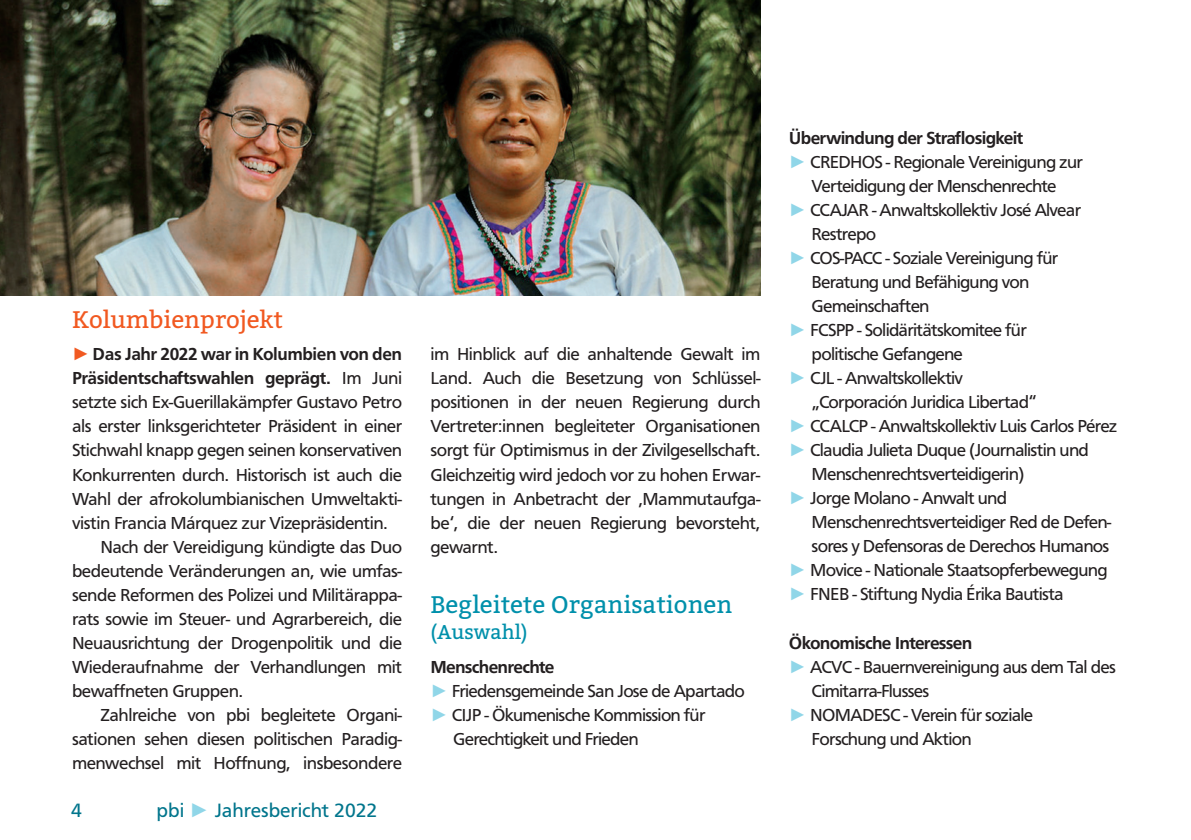
<style>
.page{position:relative;width:1191px;height:840px;background:#fff}
.page>*{position:absolute;margin:0;border:0;box-sizing:border-box;transform-origin:0 0}
.t1{font:24px "Bitter";color:#0090ab}
.t2{font:24px "Bitter";color:#f15921}
.t3{font:20px "Carto Gothic Std";color:#00758c}
.t4{font:20px "Bitter";color:#0090ab}
.t5{font:18px/24px "Carto Gothic Std";letter-spacing:-.04em;color:#231f20;text-align:justify}
.t6{font:700 18px "Carto Gothic Std";letter-spacing:-.04em;color:#231f20}
.s1{font-family:"Arial";font-weight:400;color:#f15921}
.s2{font-weight:400}
.s3{font-family:"Arial";color:#90d6e8}
</style>
<div class="page">
<img style="left:0;top:0;width:760px;height:295px">
<h1 class="t2" style="left:72px;top:305px;width:212px">Kolumbienprojekt</h1>
<p class="t6" style="left:72px;top:344px;width:332px"><span class="s1">►</span> Das Jahr 2022 war in Kolumbien von den</p>
<p class="t6" style="left:72px;top:368px;width:331px">Präsidentschaftswahlen geprägt. <span class="s2">Im Juni</span></p>
<p class="t5" style="left:72px;top:390px;width:331px">setzte sich Ex-Guerillakämpfer Gustavo Petro</p>
<p class="t5" style="left:72px;top:414px;width:331px">als erster linksgerichteter Präsident in einer</p>
<p class="t5" style="left:72px;top:438px;width:331px">Stichwahl knapp gegen seinen konservativen</p>
<p class="t5" style="left:72px;top:462px;width:331px">Konkurrenten durch. Historisch ist auch die</p>
<p class="t5" style="left:72px;top:486px;width:331px">Wahl der afrokolumbianischen Umweltakti-</p>
<p class="t5" style="left:72px;top:510px;width:317px">vistin Francia Márquez zur Vizepräsidentin.</p>
<p class="t5" style="left:100px;top:534px;width:303px">Nach der Vereidigung kündigte das Duo</p>
<p class="t5" style="left:72px;top:558px;width:331px">bedeutende Veränderungen an, wie umfas-</p>
<p class="t5" style="left:72px;top:582px;width:331px">sende Reformen des Polizei und Militärappa-</p>
<p class="t5" style="left:72px;top:606px;width:331px">rats sowie im Steuer- und Agrarbereich, die</p>
<p class="t5" style="left:72px;top:630px;width:331px">Neuausrichtung der Drogenpolitik und die</p>
<p class="t5" style="left:72px;top:654px;width:331px">Wiederaufnahme der Verhandlungen mit</p>
<p class="t5" style="left:72px;top:678px;width:173px">bewaffneten Gruppen.</p>
<p class="t5" style="left:100px;top:702px;width:303px">Zahlreiche von pbi begleitete Organi-</p>
<p class="t5" style="left:72px;top:726px;width:331px">sationen sehen diesen politischen Paradig-</p>
<p class="t5" style="left:72px;top:750px;width:331px">menwechsel mit Hoffnung, insbesondere</p>
<p class="t3" style="left:71px;top:798px;width:12px">4</p>
<p class="t3" style="left:156px;top:798px;width:222px">pbi <span class="s3">►</span> Jahresbericht 2022</p>
<p class="t5" style="left:430px;top:342px;width:331px">im Hinblick auf die anhaltende Gewalt im Land. Auch die Besetzung von Schlüssel&shy;positionen in der neuen Regierung durch Vertreter:innen begleiteter Organisationen sorgt für Optimismus in der Zivilgesellschaft.<br>Gleichzeitig wird jedoch vor zu hohen Erwar&shy;tungen in Anbetracht der ‚Mammutaufga&shy;be‘, die der neuen Regierung bevorsteht, gewarnt.</p>
<h1 class="t1" style="left:430px;top:590px;width:303px">Begleitete Organisationen</h1>
<p class="t4" style="left:430px;top:619px;width:99px">(Auswahl)</p>
<p class="t6" style="left:430px;top:656px;width:125px">Menschenrechte</p>
<p class="t5" style="left:430px;top:678px;width:316px"><span class="s3">►</span> Friedensgemeinde San Jose de Apartado</p>
<p class="t5" style="left:430px;top:702px;width:277px"><span class="s3">►</span> CIJP - Ökumenische Kommission für</p>
<p class="t5" style="left:453px;top:726px;width:187px">Gerechtigkeit und Frieden</p>
<p class="t6" style="left:789px;top:128px;width:236px">Überwindung der Straflosigkeit</p>
<p class="t5" style="left:789px;top:150px;width:296px"><span class="s3">►</span> CREDHOS - Regionale Vereinigung zur</p>
<p class="t5" style="left:811px;top:174px;width:246px">Verteidigung der Menschenrechte</p>
<p class="t5" style="left:789px;top:198px;width:294px"><span class="s3">►</span> CCAJAR - Anwaltskollektiv José Alvear</p>
<p class="t5" style="left:811px;top:222px;width:66px">Restrepo</p>
<p class="t5" style="left:789px;top:246px;width:271px"><span class="s3">►</span> COS-PACC - Soziale Vereinigung für</p>
<p class="t5" style="left:811px;top:270px;width:219px">Beratung und Befähigung von</p>
<p class="t5" style="left:811px;top:294px;width:119px">Gemeinschaften</p>
<p class="t5" style="left:789px;top:318px;width:239px"><span class="s3">►</span> FCSPP - Solidäritätskomitee für</p>
<p class="t5" style="left:811px;top:342px;width:153px">politische Gefangene</p>
<p class="t5" style="left:789px;top:366px;width:176px"><span class="s3">►</span> CJL - Anwaltskollektiv</p>
<p class="t5" style="left:811px;top:390px;width:226px">„Corporación Juridica Libertad“</p>
<p class="t5" style="left:789px;top:414px;width:330px"><span class="s3">►</span> CCALCP - Anwaltskollektiv Luis Carlos Pérez</p>
<p class="t5" style="left:789px;top:438px;width:302px"><span class="s3">►</span> Claudia Julieta Duque (Journalistin und</p>
<p class="t5" style="left:811px;top:462px;width:214px">Menschenrechtsverteidigerin)</p>
<p class="t5" style="left:789px;top:486px;width:220px"><span class="s3">►</span> Jorge Molano - Anwalt und</p>
<p class="t5" style="left:811px;top:510px;width:301px">Menschenrechtsverteidiger Red de Defen-</p>
<p class="t5" style="left:811px;top:534px;width:299px">sores y Defensoras de Derechos Humanos</p>
<p class="t5" style="left:789px;top:558px;width:320px"><span class="s3">►</span> Movice - Nationale Staatsopferbewegung</p>
<p class="t5" style="left:789px;top:582px;width:276px"><span class="s3">►</span> FNEB - Stiftung Nydia Érika Bautista</p>
<p class="t6" style="left:789px;top:631px;width:185px">Ökonomische Interessen</p>
<p class="t5" style="left:789px;top:654px;width:328px"><span class="s3">►</span> ACVC - Bauernvereinigung aus dem Tal des</p>
<p class="t5" style="left:811px;top:678px;width:119px">Cimitarra-Flusses</p>
<p class="t5" style="left:789px;top:702px;width:246px"><span class="s3">►</span> NOMADESC - Verein für soziale</p>
<p class="t5" style="left:811px;top:726px;width:162px">Forschung und Aktion</p>
</div>
